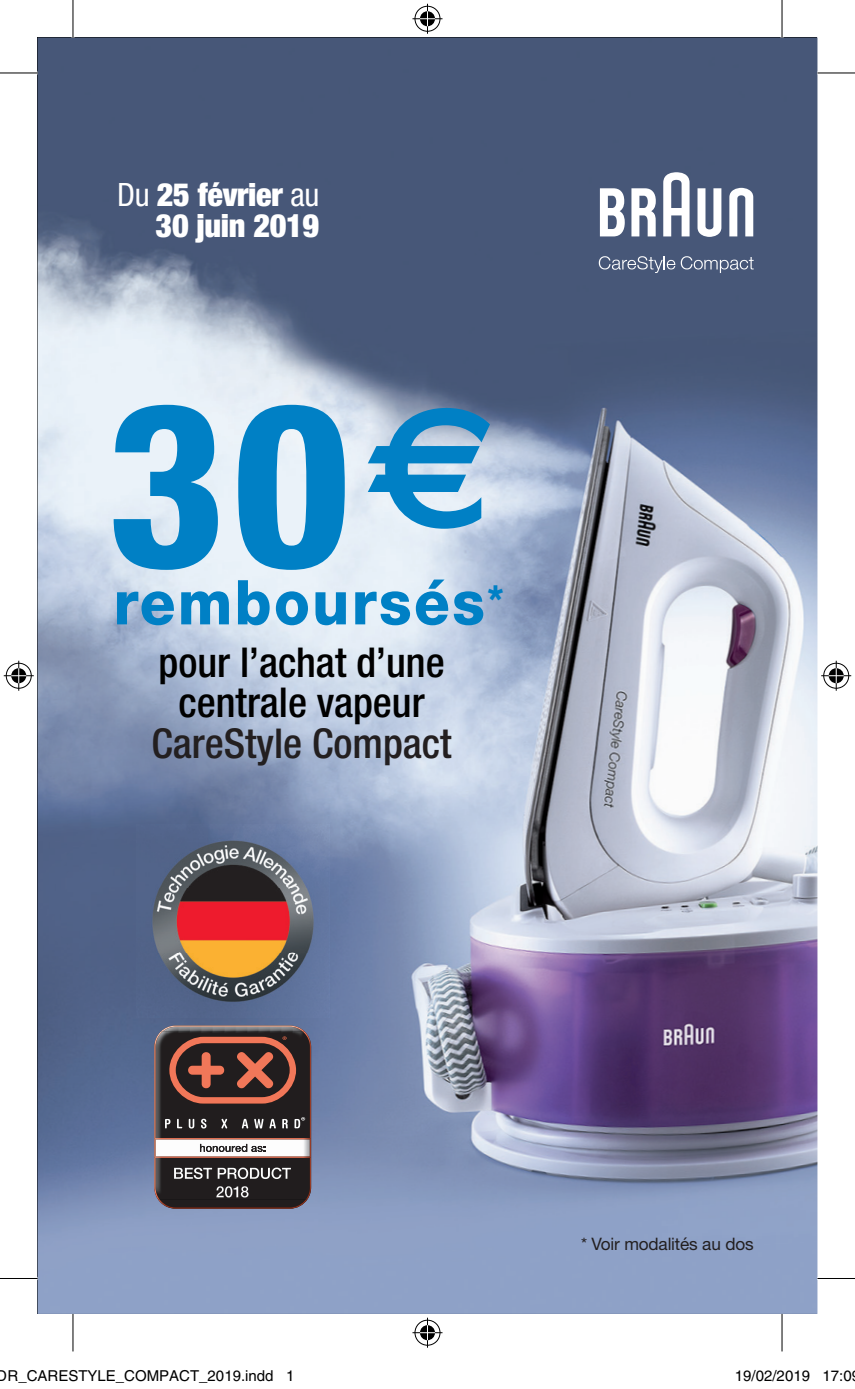
<style>
.page{position:relative;width:855px;height:1389px;background:#fff}
.page>*{position:absolute;margin:0;border:0;box-sizing:border-box;transform-origin:0 0}
.t1{font:800 condensed 228.5px "Helvetica Neue LT Pro";color:#0080c5}
.t2{font:800 61.75px "Helvetica Neue LT Pro";letter-spacing:.04em;color:#0080c5;scale:.95 1}
.t3{font:500 condensed 41.25px/40.5px "Helvetica Neue LT Pro";color:#000;text-align:center}
.t4{font:500 condensed 41.25px "Helvetica Neue LT Pro";color:#231f20}
.t5{font:900 condensed 32.25px/30.2px "Helvetica Neue";letter-spacing:-.01em;color:#fff;text-align:right}
.t6{font:17.25px "Helvetica Neue";letter-spacing:-.01em;color:#231f20}
.t7{font:15px "Helvetica";color:#000}
.s1{font-weight:400}
</style>
<div class="page">
<img style="left:38px;top:38px;width:779px;height:1275px">
<img style="left:137px;top:824px;width:192px;height:193px">
<img style="left:160px;top:1025px;width:145px;height:6px">
<img style="left:158px;top:1198px;width:149px;height:10px">
<img style="left:154px;top:1031px;width:157px;height:167px">
<svg style="left:165px;top:1118px;width:5px;height:10px"></svg>
<svg style="left:177px;top:1118px;width:5px;height:10px"></svg>
<svg style="left:189px;top:1118px;width:5px;height:10px"></svg>
<svg style="left:201px;top:1118px;width:5px;height:10px"></svg>
<svg style="left:221px;top:1118px;width:6px;height:10px"></svg>
<svg style="left:242px;top:1118px;width:6px;height:10px"></svg>
<svg style="left:254px;top:1118px;width:9px;height:10px"></svg>
<svg style="left:269px;top:1118px;width:7px;height:10px"></svg>
<svg style="left:282px;top:1118px;width:6px;height:10px"></svg>
<svg style="left:294px;top:1116px;width:11px;height:12px"></svg>
<img style="left:169px;top:1036px;width:127px;height:67px">
<img style="left:188px;top:1051px;width:36px;height:37px">
<img style="left:237px;top:1051px;width:36px;height:37px">
<svg style="left:282px;top:1036px;width:4px;height:3px"></svg>
<svg style="left:200px;top:1143px;width:65px;height:8px"></svg>
<svg style="left:174px;top:1167px;width:38px;height:11px"></svg>
<svg style="left:218px;top:1167px;width:73px;height:11px"></svg>
<img style="left:216px;top:1185px;width:32px;height:12px">
<svg style="left:600px;top:188px;width:24px;height:48px"></svg>
<svg style="left:631px;top:188px;width:24px;height:48px"></svg>
<svg style="left:663px;top:172px;width:26px;height:64px"></svg>
<svg style="left:697px;top:188px;width:24px;height:49px"></svg>
<svg style="left:729px;top:188px;width:24px;height:48px"></svg>
<svg style="left:598px;top:256px;width:155px;height:17px;background:#697691"></svg>
<hr style="left:0;top:73px;width:38px;height:1px;background:#000">
<hr style="left:817px;top:73px;width:38px;height:1px;background:#000">
<hr style="left:0;top:1277px;width:38px;height:1px;background:#000">
<hr style="left:817px;top:1277px;width:38px;height:1px;background:#000">
<hr style="left:73px;top:0;width:1px;height:38px;background:#000">
<hr style="left:73px;top:1313px;width:1px;height:38px;background:#000">
<hr style="left:781px;top:0;width:1px;height:38px;background:#000">
<hr style="left:781px;top:1313px;width:1px;height:38px;background:#000">
<div style="left:413px;top:5px;width:28px;height:28px;border:3px solid #fff;border-radius:50%"></div>
<hr style="left:412px;top:17px;width:30px;height:3px;background:#fff">
<hr style="left:426px;top:4px;width:3px;height:30px;background:#fff">
<div style="left:418px;top:10px;width:18px;height:18px;border:3px solid #fff;border-radius:50%"></div>
<div style="left:414px;top:6px;width:26px;height:26px;border:1px solid #000;border-radius:50%"></div>
<hr style="left:412px;top:18px;width:30px;height:1px;background:#000">
<hr style="left:427px;top:4px;width:1px;height:30px;background:#000">
<svg style="left:420px;top:11px;width:15px;height:15px"></svg>
<div style="left:413px;top:1318px;width:28px;height:28px;border:3px solid #fff;border-radius:50%"></div>
<hr style="left:412px;top:1330px;width:30px;height:3px;background:#fff">
<hr style="left:426px;top:1317px;width:3px;height:30px;background:#fff">
<div style="left:418px;top:1323px;width:18px;height:18px;border:3px solid #fff;border-radius:50%"></div>
<div style="left:414px;top:1319px;width:26px;height:26px;border:1px solid #000;border-radius:50%"></div>
<hr style="left:412px;top:1331px;width:30px;height:1px;background:#000">
<hr style="left:427px;top:1317px;width:1px;height:30px;background:#000">
<svg style="left:420px;top:1324px;width:15px;height:15px"></svg>
<div style="left:5px;top:661px;width:28px;height:28px;border:3px solid #fff;border-radius:50%"></div>
<hr style="left:4px;top:674px;width:30px;height:3px;background:#fff">
<hr style="left:17px;top:660px;width:3px;height:30px;background:#fff">
<div style="left:10px;top:666px;width:18px;height:18px;border:3px solid #fff;border-radius:50%"></div>
<div style="left:6px;top:662px;width:26px;height:26px;border:1px solid #000;border-radius:50%"></div>
<hr style="left:4px;top:675px;width:30px;height:1px;background:#000">
<hr style="left:18px;top:660px;width:1px;height:30px;background:#000">
<svg style="left:11px;top:668px;width:15px;height:15px"></svg>
<div style="left:822px;top:661px;width:28px;height:28px;border:3px solid #fff;border-radius:50%"></div>
<hr style="left:821px;top:674px;width:30px;height:3px;background:#fff">
<hr style="left:834px;top:660px;width:3px;height:30px;background:#fff">
<div style="left:827px;top:666px;width:18px;height:18px;border:3px solid #fff;border-radius:50%"></div>
<div style="left:823px;top:662px;width:26px;height:26px;border:1px solid #000;border-radius:50%"></div>
<hr style="left:821px;top:675px;width:30px;height:1px;background:#000">
<hr style="left:835px;top:660px;width:1px;height:30px;background:#000">
<svg style="left:828px;top:668px;width:15px;height:15px"></svg>
<div style="left:217px;top:1371px;width:6px;height:9px;border:1px solid #fff;border-radius:50%"></div>
<div style="left:216px;top:1370px;width:8px;height:11px;border:1px solid #fff;border-radius:50%"></div>
<div style="left:757px;top:1371px;width:5px;height:9px;border:1px solid #fff;border-radius:50%"></div>
<div style="left:755px;top:1370px;width:9px;height:11px;border:1px solid #fff;border-radius:50%"></div>
<div style="left:786px;top:1371px;width:5px;height:9px;border:1px solid #fff;border-radius:50%"></div>
<div style="left:785px;top:1370px;width:8px;height:11px;border:1px solid #fff;border-radius:50%"></div>
<div style="left:844px;top:1371px;width:6px;height:9px;border:1px solid #fff;border-radius:50%"></div>
<div style="left:843px;top:1370px;width:8px;height:11px;border:1px solid #fff;border-radius:50%"></div>
<h3 class="t5" style="left:117px;top:179px;width:204px"><span class="s1">Du</span> 25 février <span class="s1">au<br></span>30 juin 2019</h3>
<h1 class="t1" style="left:106px;top:344px;width:392px">30<sup>€</sup></h1>
<h2 class="t2" style="left:113px;top:565px;width:413px">remboursés<sup>*</sup></h2>
<h3 class="t3" style="left:158px;top:641px;width:288px">pour l’achat d’une centrale vapeur</h3>
<h3 class="t4" style="left:151px;top:718px;width:301px">CareStyle Compact</h3>
<p class="t6" style="left:581px;top:1233px;width:174px">* Voir modalités au dos</p>
<p class="t7" style="left:-3px;top:1367px;width:299px">DR_CARESTYLE_COMPACT_2019.indd 1</p>
<p class="t7" style="left:735px;top:1367px;width:118px">19/02/2019 17:0</p>
</div>
